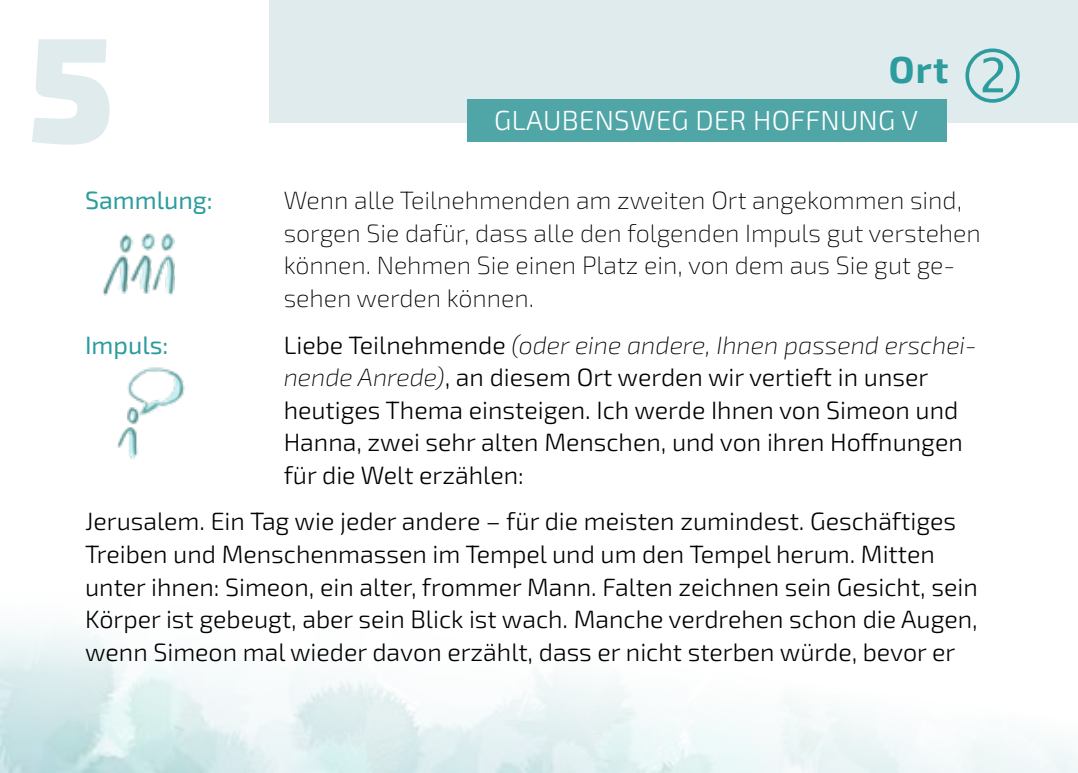
<style>
.page{position:relative;width:1078px;height:773px;background:#fff}
.page>*{position:absolute;margin:0;border:0;box-sizing:border-box;transform-origin:0 0}
.t1{font:150px "Exo 2";color:#dfebec}
.t2{font:37.5px "Exo 2";color:#2c9c9e}
.t3{font:27.5px "Exo 2";letter-spacing:.01em;color:#fff}
.t4{font:25px/32.5px "Exo 2";color:#000}
.t5{font:25px "Exo 2";color:#2c9c9e}
.s1{font-style:italic}
</style>
<div class="page">
<img style="left:0;top:122px;width:1077px;height:650px">
<div style="left:269px;top:0;width:808px;height:122px;background:#dfebec"></div>
<div style="left:467px;top:99px;width:479px;height:43px;background:#50a5a7"></div>
<img style="left:94px;top:216px;width:126px;height:89px">
<img style="left:95px;top:366px;width:105px;height:93px">
<h1 class="t1" style="left:28px;top:-15px;width:87px">5</h1>
<h2 class="t2" style="left:888px;top:43px;width:61px">Ort</h2>
<p class="t3" style="left:494px;top:101px;width:425px">GLAUBENSWEG DER HOFFNUNG V</p>
<p class="t5" style="left:85px;top:183px;width:129px">Sammlung:</p>
<p class="t4" style="left:283px;top:183px;width:698px">Wenn alle Teilnehmenden am zweiten Ort angekommen sind, sorgen Sie dafür, dass alle den folgenden Impuls gut verstehen können. Nehmen Sie einen Platz ein, von dem aus Sie gut ge&shy;sehen werden können.</p>
<p class="t5" style="left:85px;top:327px;width:85px">Impuls:</p>
<p class="t4" style="left:283px;top:327px;width:694px">Liebe Teilnehmende <span class="s1">(oder eine andere, Ihnen passend erschei&shy;nende Anrede)</span>, an diesem Ort werden wir vertieft in unser heutiges Thema einsteigen. Ich werde Ihnen von Simeon und Hanna, zwei sehr alten Menschen, und von ihren Hoffnungen für die Welt erzählen:</p>
<p class="t4" style="left:85px;top:504px;width:894px">Jerusalem. Ein Tag wie jeder andere – für die meisten zumindest. Geschäftiges Treiben und Menschenmassen im Tempel und um den Tempel herum. Mitten unter ihnen: Simeon, ein alter, frommer Mann. Falten zeichnen sein Gesicht, sein Körper ist gebeugt, aber sein Blick ist wach. Manche verdrehen schon die Augen, wenn Simeon mal wieder davon erzählt, dass er nicht sterben würde, bevor er</p>
</div>
